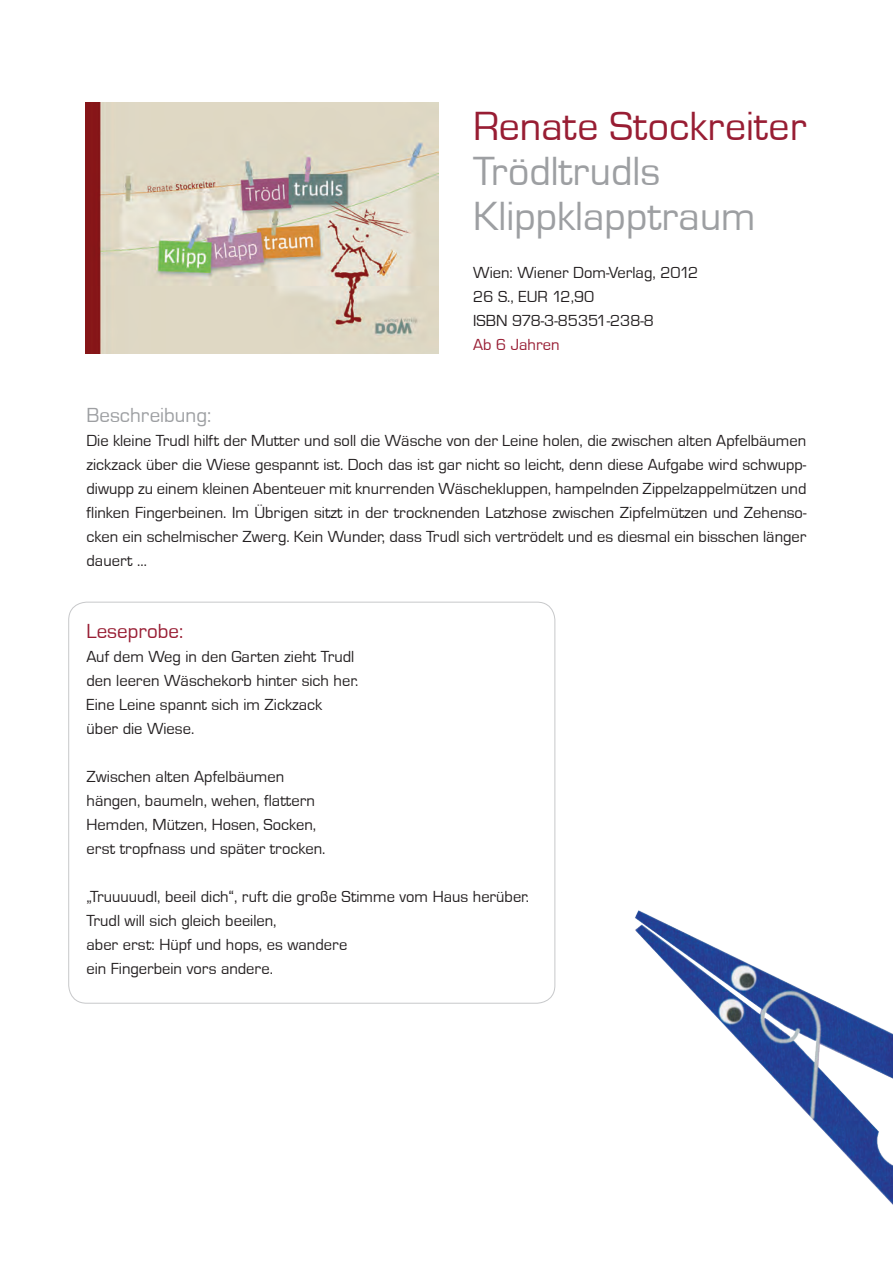
<style>
.page{position:relative;width:893px;height:1263px;background:#fff}
.page>*{position:absolute;margin:0;border:0;box-sizing:border-box;transform-origin:0 0}
.t1{font:42px/45px "Eurostile T";color:#9d9fa2}
.t2{font:42px "Eurostile T";color:#981d33}
.t3{font:21px "Eurostile T";color:#9d9fa2}
.t4{font:21px "Eurostile T";color:#981d33}
.t5{font:16.5px/24px "Eurostile T";color:#231f20}
.t6{font:16.5px "Eurostile T";color:#981d33}
</style>
<div class="page">
<img style="left:85px;top:103px;width:354px;height:251px">
<img style="left:635px;top:910px;width:258px;height:295px">
<div style="left:540px;top:1204px;width:310px;height:17px;background:#fff"></div>
<h1 class="t2" style="left:473px;top:104px;width:335px">Renate Stockreiter</h1>
<h1 class="t1" style="left:473px;top:150px;width:284px">Trödltrudls<br>Klippklapptraum</h1>
<p class="t5" style="left:473px;top:261px;width:226px">Wien: Wiener Dom-Verlag, 2012<br>26 S., EUR 12,90<br>ISBN 978-3-85351-238-8</p>
<p class="t6" style="left:473px;top:336px;width:88px">Ab 6 Jahren</p>
<p class="t3" style="left:87px;top:404px;width:126px">Beschreibung:</p>
<p class="t5" style="left:87px;top:429px;width:721px;text-align:justify">Die kleine Trudl hilft der Mutter und soll die Wäsche von der Leine holen, die zwischen alten Apfelbäumen zickzack über die Wiese gespannt ist. Doch das ist gar nicht so leicht, denn diese Aufgabe wird schwupp&shy;diwupp zu einem kleinen Abenteuer mit knurrenden Wäschekluppen, hampelnden Zippelzappelmützen und flinken Fingerbeinen. Im Übrigen sitzt in der trocknenden Latzhose zwischen Zipfelmützen und Zehenso&shy;cken ein schelmischer Zwerg. Kein Wunder, dass Trudl sich vertrödelt und es diesmal ein bisschen länger dauert …</p>
<p class="t4" style="left:87px;top:620px;width:98px">Leseprobe:</p>
<p class="t5" style="left:87px;top:645px;width:273px">Auf dem Weg in den Garten zieht Trudl den leeren Wäschekorb hinter sich her.<br>Eine Leine spannt sich im Zickzack<br>über die Wiese.</p>
<p class="t5" style="left:87px;top:765px;width:240px">Zwischen alten Apfelbäumen hängen, baumeln, wehen, flattern<br>Hemden, Mützen, Hosen, Socken, erst tropfnass und später trocken.</p>
<p class="t5" style="left:87px;top:885px;width:444px">„Truuuuudl, beeil dich“, ruft die große Stimme vom Haus herüber.<br>Trudl will sich gleich beeilen,<br>aber erst: Hüpf und hops, es wandere<br>ein Fingerbein vors andere.</p>
</div>
